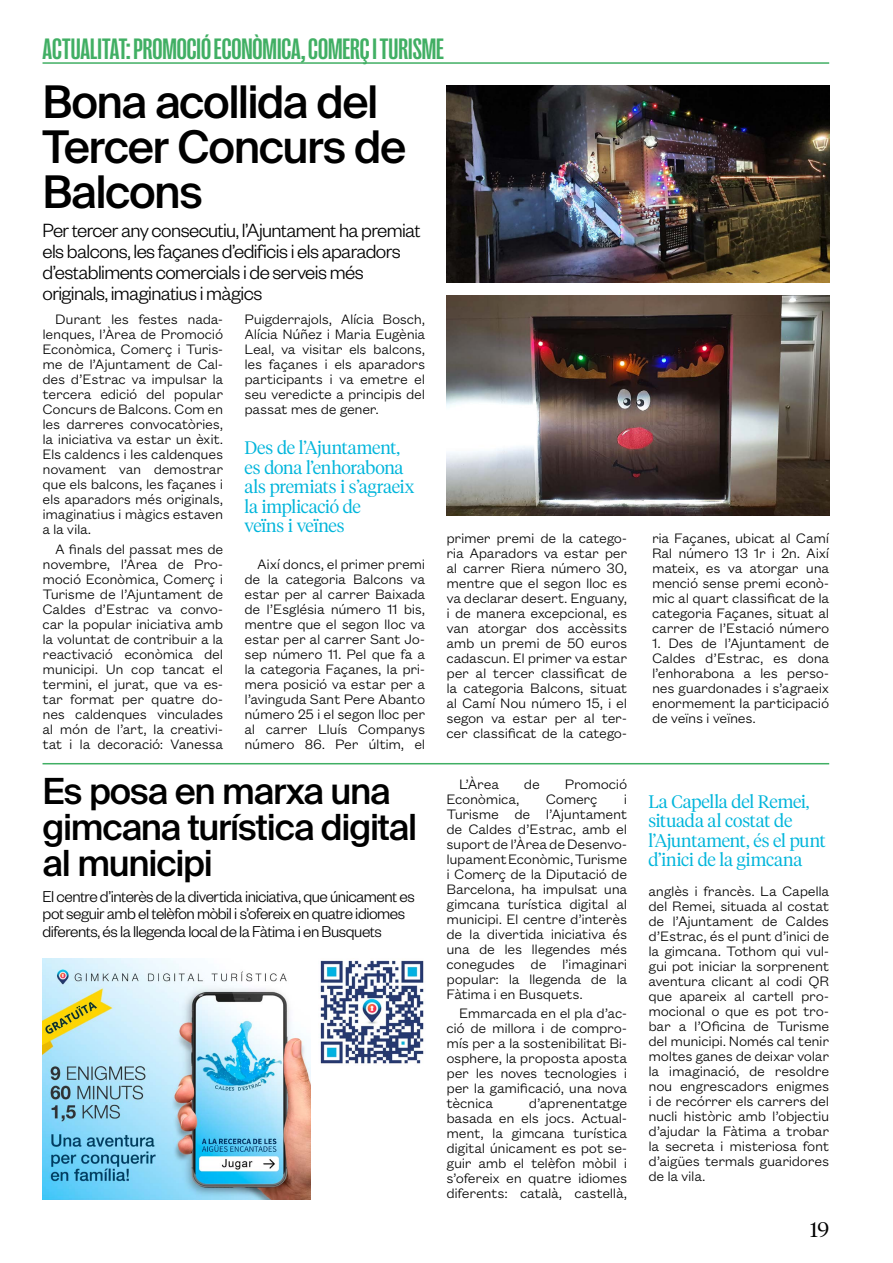
<style>
.page{position:relative;width:893px;height:1263px;background:#fff}
.page>*{position:absolute;margin:0;border:0;box-sizing:border-box;transform-origin:0 0}
.t1{font:500 45px/45px "Suisse Intl";letter-spacing:-.035em;color:#000}
.t2{font:500 36px/36px "Suisse Intl";letter-spacing:-.035em;color:#000}
.t3{font:700 30px "Right Grotesk Tight";color:#41af64}
.t4{font:300 21px/21px "Founders Grotesk";letter-spacing:-.03em;color:#000}
.t5{font:300 21px "Tiempos Headline";color:#000}
.t6{font:300 18px/19.5px "Tiempos Headline";letter-spacing:-.01em;color:#00b5db}
.t7{font:300 17.25px/17.2px "Founders Grotesk";letter-spacing:-.025em;color:#000}
.t8{font:300 15px/15px "Founders Grotesk Text";letter-spacing:-.02em;color:#000;text-align:justify}
</style>
<div class="page">
<hr style="left:43px;top:62px;width:786px;height:2px;background:#41af64">
<hr style="left:43px;top:763px;width:786px;height:1px;background:#41af64">
<img style="left:446px;top:85px;width:383px;height:198px">
<img style="left:446px;top:296px;width:383px;height:220px">
<img style="left:43px;top:959px;width:268px;height:240px">
<img style="left:320px;top:960px;width:104px;height:104px">
<h3 class="t3" style="left:43px;top:34px;width:403px">ACTUALITAT: PROMOCIÓ ECONÒMICA, COMERÇ I TURISME</h3>
<h1 class="t1" style="left:43px;top:79px;width:365px">Bona acollida del<br>Tercer Concurs de<br>Balcons</h1>
<h3 class="t4" style="left:43px;top:219px;width:380px">Per tercer any consecutiu, l’Ajuntament ha premiat els balcons, les façanes d’edificis i els aparadors d’establiments comercials i de serveis més originals, imaginatius i màgics</h3>
<p class="t8" style="left:43px;top:311px;width:182px;text-indent:13px">Durant les festes nada&shy;lenques, l’Àrea de Promoció Econòmica, Comerç i Turis&shy;me de l’Ajuntament de Cal&shy;des d’Estrac va impulsar la tercera edició del popular Concurs de Balcons. Com en les darreres convocatòries, la iniciativa va estar un èxit.<br>Els caldencs i les caldenques novament van demostrar que els balcons, les façanes i els aparadors més originals, imaginatius i màgics estaven a la vila.</p>
<p class="t8" style="left:43px;top:540px;width:182px;text-indent:13px">A finals del passat mes de novembre, l’Àrea de Pro&shy;moció Econòmica, Comerç i Turisme de l’Ajuntament de Caldes d’Estrac va convo&shy;car la popular iniciativa amb la voluntat de contribuir a la reactivació econòmica del municipi. Un cop tancat el termini, el jurat, que va es&shy;tar format per quatre do&shy;nes caldenques vinculades al món de l’art, la creativi&shy;tat i la decoració: Vanessa</p>
<p class="t8" style="left:245px;top:311px;width:182px">Puigderrajols, Alícia Bosch, Alícia Núñez i Maria Eugènia Leal, va visitar els balcons, les façanes i els aparadors participants i va emetre el seu veredicte a principis del passat mes de gener.</p>
<p class="t6" style="left:244px;top:437px;width:171px">Des de l’Ajuntament, es dona l’enhorabona als premiats i s’agraeix la implicació de<br>veïns i veïnes</p>
<p class="t8" style="left:245px;top:555px;width:182px;text-indent:13px">Així doncs, el primer premi de la categoria Balcons va estar per al carrer Baixada de l’Església número 11 bis, mentre que el segon lloc va estar per al carrer Sant Jo&shy;sep número 11. Pel que fa a la categoria Façanes, la pri&shy;mera posició va estar per a l’avinguda Sant Pere Abanto número 25 i el segon lloc per al carrer Lluís Companys número 86. Per últim, el</p>
<h2 class="t2" style="left:43px;top:773px;width:376px">Es posa en marxa una gimcana turística digital al municipi</h2>
<p class="t7" style="left:43px;top:887px;width:374px">El centre d’interès de la divertida iniciativa, que únicament es pot seguir amb el telèfon mòbil i s’ofereix en quatre idiomes diferents, és la llegenda local de la Fàtima i en Busquets</p>
<p class="t8" style="left:446px;top:530px;width:182px">primer premi de la catego&shy;ria Aparadors va estar per al carrer Riera número 30, mentre que el segon lloc es va declarar desert. Enguany, i de manera excepcional, es van atorgar dos accèssits amb un premi de 50 euros cadascun. El primer va estar per al tercer classificat de la categoria Balcons, situat al Camí Nou número 15, i el segon va estar per al ter&shy;cer classificat de la catego-</p>
<p class="t8" style="left:652px;top:530px;width:179px">ria Façanes, ubicat al Camí Ral número 13 1r i 2n. Així mateix, es va atorgar una menció sense premi econò&shy;mic al quart classificat de la categoria Façanes, situat al carrer de l’Estació número</p>
<p class="t8" style="left:652px;top:635px;width:179px">1. Des de l’Ajuntament de Caldes d’Estrac, es dona l’enhorabona a les perso&shy;nes guardonades i s’agraeix enormement la participació de veïns i veïnes.</p>
<p class="t8" style="left:459px;top:776px;width:41px">L’Àrea</p>
<p class="t8" style="left:524px;top:776px;width:17px">de</p>
<p class="t8" style="left:565px;top:776px;width:64px">Promoció</p>
<p class="t8" style="left:446px;top:791px;width:75px">Econòmica,</p>
<p class="t8" style="left:546px;top:791px;width:54px">Comerç</p>
<p class="t8" style="left:446px;top:791px;width:182px;text-indent:177px">i Turisme de l’Ajuntament de Caldes d’Estrac, amb el suport de l’Àrea de Desenvo&shy;lupament Econòmic, Turisme i Comerç de la Diputació de Barcelona, ha impulsat una gimcana turística digital al municipi. El centre d’interès de la divertida iniciativa és una de les llegendes més conegudes de l’imaginari popular: la llegenda de la Fàtima i en Busquets.</p>
<p class="t8" style="left:446px;top:1005px;width:182px;text-indent:13px">Emmarcada en el pla d’ac&shy;ció de millora i de compro&shy;mís per a la sostenibilitat Bi&shy;osphere, la proposta aposta per les noves tecnologies i per la gamificació, una nova tècnica</p>
<p class="t8" style="left:446px;top:1095px;width:182px;text-indent:82px">d’aprenentatge basada en els jocs. Actual&shy;ment, la gimcana turística digital únicament es pot se&shy;guir amb el telèfon mòbil i s’ofereix en quatre idiomes diferents: català, castellà,</p>
<p class="t6" style="left:648px;top:791px;width:179px">La Capella del Remei, situada al costat de l’Ajuntament, és el punt d’inici de la gimcana</p>
<p class="t8" style="left:648px;top:883px;width:182px">anglès i francès. La Capella del Remei, situada al costat de l’Ajuntament de Caldes d’Estrac, és el punt d’inici de la gimcana. Tothom qui vul&shy;gui pot iniciar la sorprenent aventura clicant al codi QR que apareix al cartell pro&shy;mocional o que es pot tro&shy;bar a l’Oficina de Turisme del municipi. Només cal tenir moltes ganes de deixar volar la imaginació, de resoldre nou engrescadors enigmes i de recórrer els carrers del nucli històric amb l’objectiu d’ajudar la Fàtima a trobar la secreta i misteriosa font d’aigües termals guaridores de la vila.</p>
<h3 class="t5" style="left:810px;top:1216px;width:21px">19</h3>
</div>
